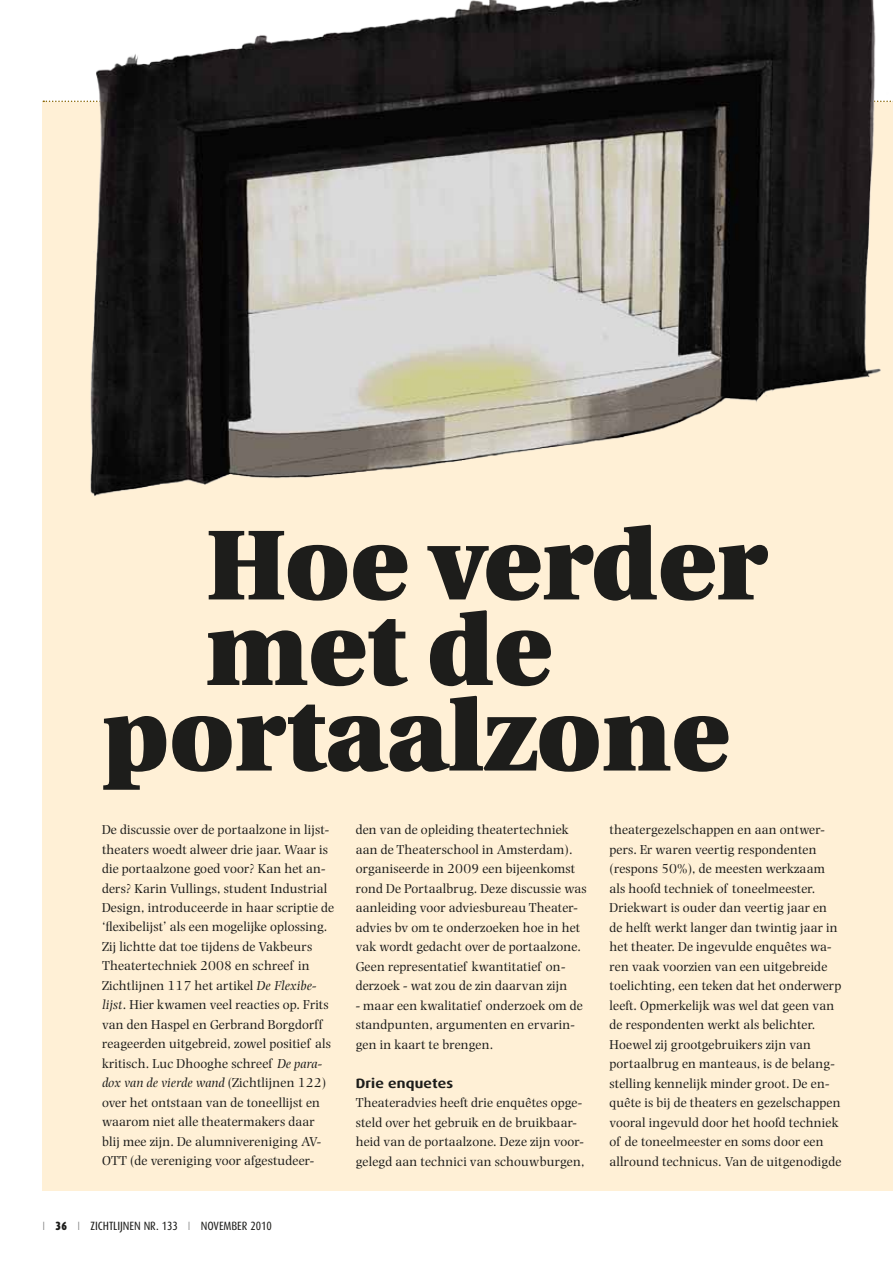
<style>
.page{position:relative;width:893px;height:1263px;background:#fff}
.page>*{position:absolute;margin:0;border:0;box-sizing:border-box;transform-origin:0 0}
.t1{font:900 99px "Utopia";color:#1d1d1b}
.t2{font:13.5px/19.5px "Photina";letter-spacing:.01em;color:#1d1d1b}
.t3{font:700 13.5px "Dax Wide";letter-spacing:.01em;color:#1d1d1b}
.t4{font:12px "Dax Condensed";letter-spacing:-.005em;color:#1d1d1b}
.s1{font-style:italic}
.s2{font-weight:300;color:#878787}
.s3{font-weight:900}
</style>
<div class="page">
<div style="left:43px;top:102px;width:850px;height:1089px;background:#fff0d6"></div>
<svg style="left:43px;top:101px;width:39px;height:1px"></svg>
<img style="left:83px;top:0;width:810px;height:496px">
<h1 class="t1" style="left:206px;top:509px;width:563px">Hoe verder</h1>
<h1 class="t1" style="left:206px;top:594px;width:348px">met de</h1>
<h1 class="t1" style="left:102px;top:680px;width:629px">portaalzone</h1>
<p class="t2" style="left:609px;top:820px;width:233px">theatergezelschappen en aan ontwer&shy;pers. Er waren veertig respondenten (respons 50%), de meesten werkzaam als hoofd techniek of toneelmeester.<br>Driekwart is ouder dan veertig jaar en de helft werkt langer dan twintig jaar in het theater. De ingevulde enquêtes wa&shy;ren vaak voorzien van een uitgebreide toelichting, een teken dat het onderwerp leeft. Opmerkelijk was wel dat geen van de respondenten werkt als belichter.<br>Hoewel zij grootgebruikers zijn van portaalbrug en manteaus, is de belang&shy;stelling kennelijk minder groot. De en&shy;quête is bij de theaters en gezelschappen vooral ingevuld door het hoofd techniek of de toneelmeester en soms door een allround technicus. Van de uitgenodigde</p>
<p class="t2" style="left:102px;top:820px;width:234px">De discussie over de portaalzone in lijst&shy;theaters woedt alweer drie jaar. Waar is die portaalzone goed voor? Kan het an&shy;ders? Karin Vullings, student Industrial Design, introduceerde in haar scriptie de ‘flexibelijst’ als een mogelijke oplossing.<br>Zij lichtte dat toe tijdens de Vakbeurs Theatertechniek 2008 en schreef in Zichtlijnen 117 het artikel <span class="s1">De Flexibe&shy;lijst</span>. Hier kwamen veel reacties op. Frits van den Haspel en Gerbrand Borgdorff reageerden uitgebreid, zowel positief als kritisch. Luc Dhooghe schreef <span class="s1">De para&shy;dox van de vierde wand</span> (Zichtlijnen 122) over het ontstaan van de toneellijst en waarom niet alle theatermakers daar blij mee zijn. De alumnivereniging AV-OTT (de vereniging voor afgestudeer-</p>
<p class="t2" style="left:356px;top:820px;width:232px">den van de opleiding theatertechniek aan de Theaterschool in Amsterdam). organiseerde in 2009 een bijeenkomst rond De Portaalbrug. Deze discussie was aanleiding voor adviesbureau Theater&shy;advies bv om te onderzoeken hoe in het vak wordt gedacht over de portaalzone.<br>Geen representatief kwantitatief on&shy;derzoek - wat zou de zin daarvan zijn</p>
<p class="t2" style="left:356px;top:995px;width:229px">- maar een kwalitatief onderzoek om de standpunten, argumenten en ervarin&shy;gen in kaart te brengen.</p>
<p class="t3" style="left:356px;top:1075px;width:99px">Drie enquetes</p>
<p class="t2" style="left:356px;top:1093px;width:230px">Theateradvies heeft drie enquêtes opge&shy;steld over het gebruik en de bruikbaar&shy;heid van de portaalzone. Deze zijn voor&shy;gelegd aan technici van schouwburgen,</p>
<p class="t4" style="left:43px;top:1219px;width:58px"><span class="s2">I</span> <span class="s3">36</span> <span class="s2">I</span> ZICHTLI</p>
<p class="t4" style="left:120px;top:1219px;width:10px">JNEN</p>
<p class="t4" style="left:144px;top:1219px;width:130px">NR. 133 <span class="s2">I</span> NOVEMBER 2010</p>
</div>
